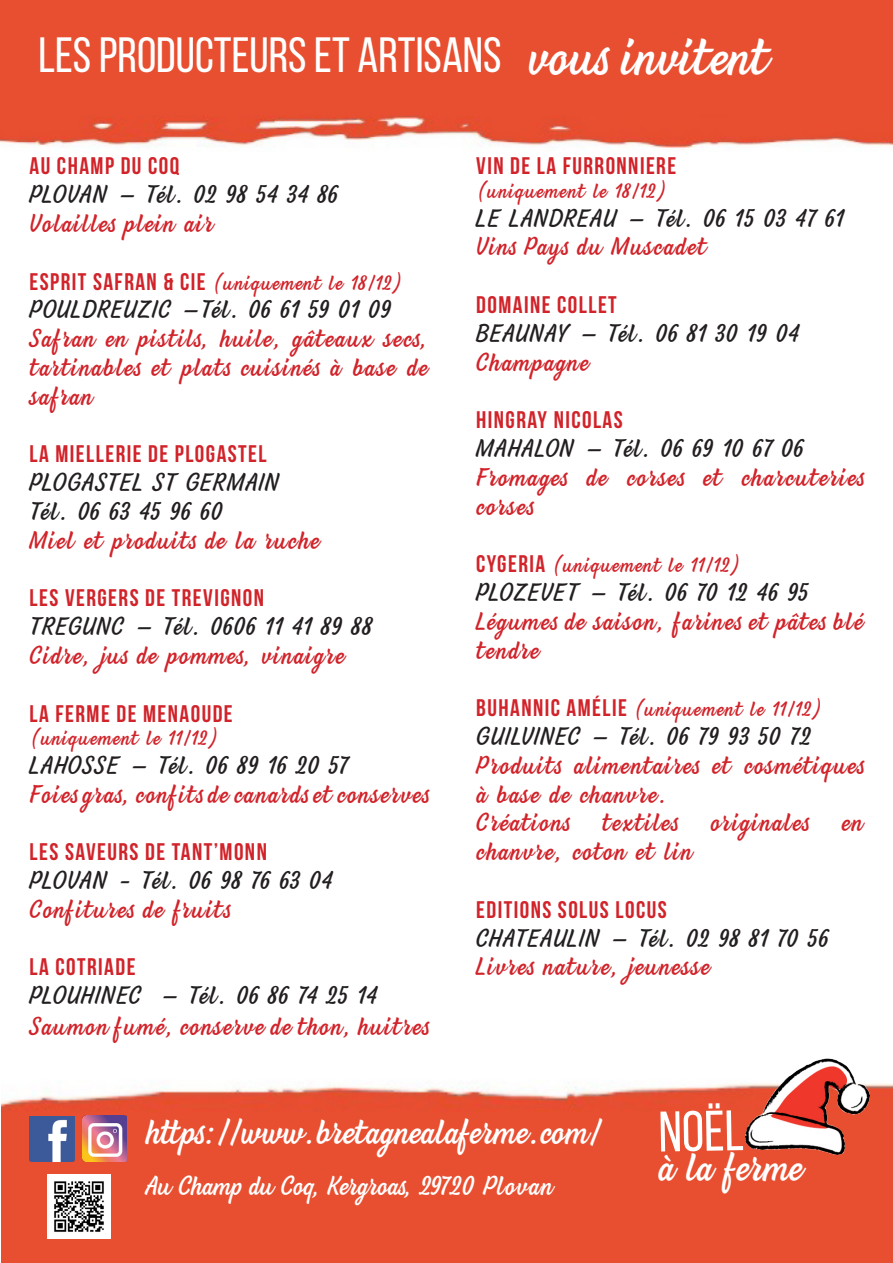
<style>
.page{position:relative;width:893px;height:1263px;background:#fff}
.page>*{position:absolute;margin:0;border:0;box-sizing:border-box;transform-origin:0 0}
.t1{font:57px "Bebas Neue";color:#fff}
.t2{font:49.5px "Bebas Neue";color:#fff}
.t3{font:49.5px "Beach Bar";color:#fff}
.t4{font:37.5px "Beach Bar";color:#fff}
.t5{font:33px "Beach Bar";color:#fff}
.t6{font:25.5px "Beach Bar";color:#fff}
.t7{font:24px/28.8px "Beach Bar";letter-spacing:.06em;color:#d1232a}
.t8{font:24px "Beach Bar";letter-spacing:.06em;color:#231f20}
.t9{font:24px "Bebas Neue";letter-spacing:.06em;color:#d1232a}
.t10{font:19.5px "Beach Bar";letter-spacing:.06em;color:#d1232a}
.s1{font-family:"Bebas Neue";font-size:24px}
</style>
<div class="page">
<img style="left:0;top:0;width:893px;height:148px">
<img style="left:2px;top:1084px;width:891px;height:179px">
<img style="left:30px;top:1116px;width:45px;height:45px">
<img style="left:83px;top:1116px;width:43px;height:46px">
<img style="left:48px;top:1174px;width:62px;height:64px">
<img style="left:746px;top:1058px;width:124px;height:96px">
<p class="t2" style="left:38px;top:28px;width:465px">LES PRODUCTEURS ET ARTISANS</p>
<p class="t3" style="left:527px;top:25px;width:242px">vous invitent</p>
<p class="t9" style="left:30px;top:153px;width:151px">AU CHAMP DU COQ</p>
<p class="t8" style="left:30px;top:179px;width:309px">PLOVAN – Tél. 02 98 54 34 86</p>
<p class="t7" style="left:30px;top:211px;width:185px">Volailles plein air</p>
<p class="t10" style="left:30px;top:270px;width:376px"><span class="s1">ESPRIT SAFRAN &amp; CIE</span> (uniquement le 18/12)</p>
<p class="t8" style="left:30px;top:295px;width:362px">POULDREUZIC –Tél. 06 61 59 01 09</p>
<p class="t7" style="left:30px;top:326px;width:399px;text-align:justify">Safran en pistils, huile, gâteaux secs, tartinables et plats cuisinés à base de safran</p>
<p class="t9" style="left:30px;top:441px;width:239px">LA MIELLERIE DE PLOGASTEL</p>
<p class="t8" style="left:30px;top:467px;width:250px">PLOGASTEL ST GERMAIN</p>
<p class="t8" style="left:30px;top:496px;width:194px">Tél. 06 63 45 96 60</p>
<p class="t7" style="left:30px;top:527px;width:291px">Miel et produits de la ruche</p>
<p class="t9" style="left:30px;top:585px;width:236px">LES VERGERS DE TREVIGNON</p>
<p class="t8" style="left:30px;top:611px;width:344px">TREGUNC – Tél. 0606 11 41 89 88</p>
<p class="t7" style="left:30px;top:643px;width:316px">Cidre, jus de pommes, vinaigre</p>
<p class="t9" style="left:30px;top:700px;width:205px">LA FERME DE MENAOUDE</p>
<p class="t10" style="left:30px;top:726px;width:192px">(uniquement le 11/12)</p>
<p class="t8" style="left:30px;top:750px;width:319px">LAHOSSE – Tél. 06 89 16 20 57</p>
<p class="t7" style="left:30px;top:781px;width:399px">Foies gras, confits de canards et conserves</p>
<p class="t9" style="left:30px;top:839px;width:239px">LES SAVEURS DE TANT’MONN</p>
<p class="t8" style="left:30px;top:865px;width:304px">PLOVAN - Tél. 06 98 76 63 04</p>
<p class="t7" style="left:30px;top:896px;width:201px">Confitures de fruits</p>
<p class="t9" style="left:30px;top:954px;width:107px">LA COTRIADE</p>
<p class="t8" style="left:30px;top:980px;width:348px">PLOUHINEC – Tél. 06 86 74 25 14</p>
<p class="t7" style="left:30px;top:1013px;width:399px">Saumon fumé, conserve de thon, huitres</p>
<p class="t9" style="left:476px;top:153px;width:201px">VIN DE LA FURRONNIERE</p>
<p class="t10" style="left:476px;top:178px;width:193px">(uniquement le 18/12)</p>
<p class="t8" style="left:476px;top:203px;width:368px">LE LANDREAU – Tél. 06 15 03 47 61</p>
<p class="t7" style="left:476px;top:234px;width:231px">Vins Pays du Muscadet</p>
<p class="t9" style="left:476px;top:291px;width:142px">DOMAINE COLLET</p>
<p class="t8" style="left:476px;top:318px;width:324px">BEAUNAY – Tél. 06 81 30 19 04</p>
<p class="t7" style="left:476px;top:349px;width:114px">Champagne</p>
<p class="t9" style="left:476px;top:407px;width:148px">HINGRAY NICOLAS</p>
<p class="t8" style="left:476px;top:433px;width:328px">MAHALON – Tél. 06 69 10 67 06</p>
<p class="t7" style="left:476px;top:464px;width:388px">Fromages de corses et charcuteries corses</p>
<p class="t10" style="left:476px;top:553px;width:267px"><span class="s1">CYGERIA</span> (uniquement le 11/12)</p>
<p class="t8" style="left:476px;top:577px;width:333px">PLOZEVET – Tél. 06 70 12 46 95</p>
<p class="t7" style="left:476px;top:608px;width:388px">Légumes de saison, farines et pâtes blé tendre</p>
<p class="t10" style="left:476px;top:697px;width:349px"><span class="s1">BUHANNIC AMÉLIE</span> (uniquement le 11/12)</p>
<p class="t8" style="left:476px;top:721px;width:336px">GUILVINEC – Tél. 06 79 93 50 72</p>
<p class="t7" style="left:476px;top:752px;width:388px">Produits alimentaires et cosmétiques à base de chanvre.</p>
<p class="t7" style="left:476px;top:810px;width:93px">Créations</p>
<p class="t7" style="left:602px;top:810px;width:76px">textiles</p>
<p class="t7" style="left:710px;top:810px;width:99px">originales</p>
<p class="t7" style="left:842px;top:810px;width:22px">en</p>
<p class="t7" style="left:476px;top:839px;width:217px">chanvre, coton et lin</p>
<p class="t9" style="left:476px;top:896px;width:192px">EDITIONS SOLUS LOCUS</p>
<p class="t8" style="left:476px;top:923px;width:353px">CHATEAULIN – Tél. 02 98 81 70 56</p>
<p class="t7" style="left:476px;top:954px;width:235px">Livres nature, jeunesse</p>
<p class="t5" style="left:145px;top:1111px;width:456px">https://www.bretagnealaferme.com/</p>
<p class="t6" style="left:145px;top:1169px;width:408px">Au Champ du Coq, Kergroas, 29720 Plovan</p>
<p class="t1" style="left:658px;top:1101px;width:87px;rotate:-1deg">NOËL</p>
<p class="t4" style="left:658px;top:1144px;width:146px">à la ferme</p>
</div>
